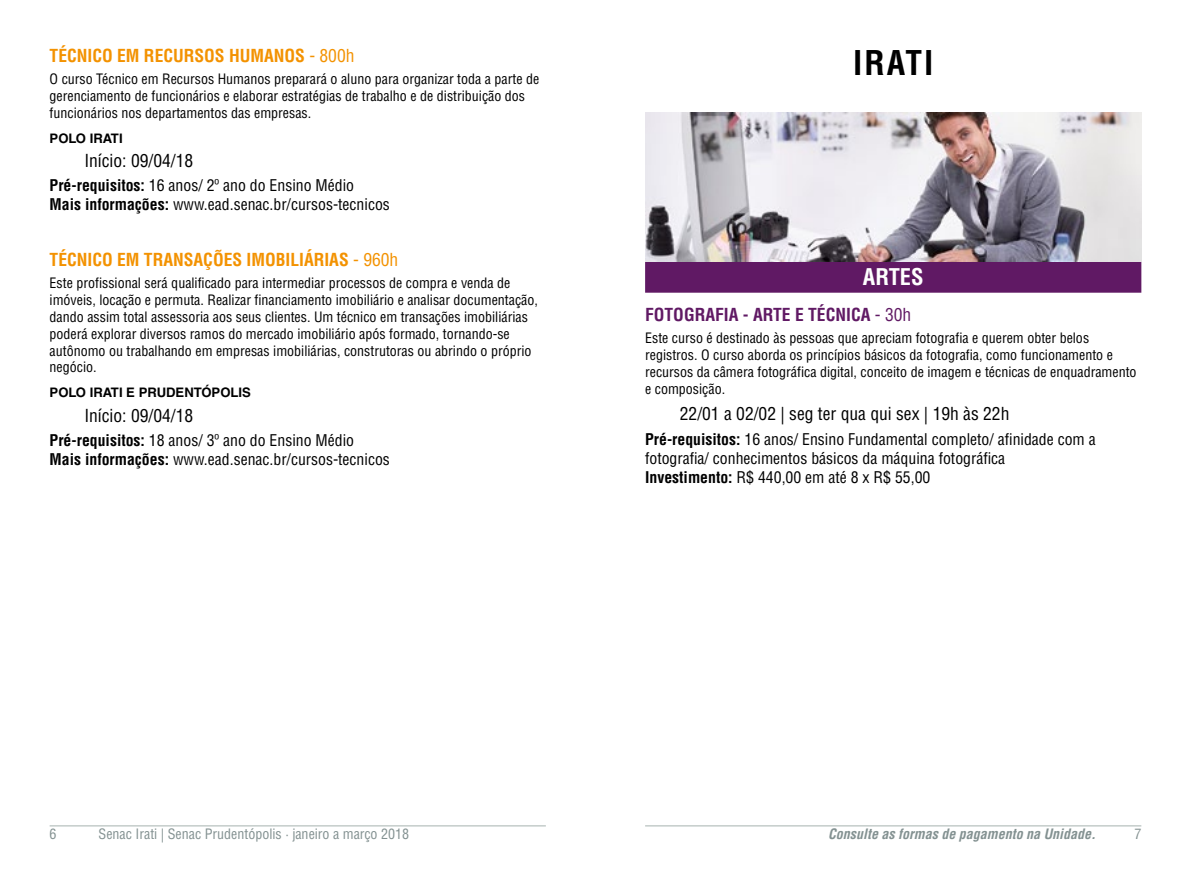
<style>
.page{position:relative;width:1191px;height:869px;background:#fff}
.page>*{position:absolute;margin:0;border:0;box-sizing:border-box;transform-origin:0 0}
.t1{font:700 condensed 33.25px "Helvetica LT Std";letter-spacing:.06em;color:#000}
.t2{font:700 condensed 22.4px "Helvetica LT Std";color:#fff}
.t3{font:condensed 17.5px "Helvetica LT Std";color:#000}
.t4{font:700 condensed 17.5px "Helvetica LT Std";color:#f39200}
.t5{font:700 condensed 17.5px "Helvetica LT Std";color:#601964}
.t6{font:condensed 15.75px/19.2px "Helvetica LT Std";color:#000}
.t7{font:condensed 14px/16.8px "Helvetica LT Std";color:#000}
.t8{font:condensed 14px "Helvetica LT Std";color:#839191}
.t9{font:italic 700 condensed 14px "Helvetica LT Std";color:#839191}
.t10{font:700 13.12px "Helvetica LT Std";color:#000}
.s1{font-weight:400}
.s2{font-weight:700}
</style>
<div class="page">
<hr style="left:645px;top:825px;width:496px;height:1px;background:#a6b2af">
<hr style="left:50px;top:825px;width:496px;height:1px;background:#a6b2af">
<div style="left:645px;top:261px;width:496px;height:31px;background:#601964"></div>
<img style="left:645px;top:112px;width:496px;height:149px">
<p class="t4" style="left:50px;top:45px;width:306px">TÉCNICO EM RECURSOS HUMANOS <span class="s1">- 800h</span></p>
<p class="t7" style="left:50px;top:70px;width:491px">O curso Técnico em Recursos Humanos preparará o aluno para organizar toda a parte de gerenciamento de funcionários e elaborar estratégias de trabalho e de distribuição dos funcionários nos departamentos das empresas.</p>
<p class="t10" style="left:50px;top:130px;width:75px">POLO IRATI</p>
<p class="t3" style="left:84px;top:149px;width:110px">Início: 09/04/18</p>
<p class="t6" style="left:50px;top:175px;width:342px"><span class="s2">Pré-requisitos:</span> 16 anos/ 2º ano do Ensino Médio<br><span class="s2">Mais informações:</span> www.ead.senac.br/cursos-tecnicos</p>
<p class="t4" style="left:50px;top:249px;width:350px">TÉCNICO EM TRANSAÇÕES IMOBILIÁRIAS <span class="s1">- 960h</span></p>
<p class="t7" style="left:50px;top:274px;width:490px">Este profissional será qualificado para intermediar processos de compra e venda de imóveis, locação e permuta. Realizar financiamento imobiliário e analisar documentação, dando assim total assessoria aos seus clientes. Um técnico em transações imobiliárias poderá explorar diversos ramos do mercado imobiliário após formado, tornando-se autônomo ou trabalhando em empresas imobiliárias, construtoras ou abrindo o próprio negócio.</p>
<p class="t10" style="left:50px;top:384px;width:203px">POLO IRATI E PRUDENTÓPOLIS</p>
<p class="t3" style="left:84px;top:404px;width:110px">Início: 09/04/18</p>
<p class="t6" style="left:50px;top:430px;width:342px"><span class="s2">Pré-requisitos:</span> 18 anos/ 3º ano do Ensino Médio<br><span class="s2">Mais informações:</span> www.ead.senac.br/cursos-tecnicos</p>
<h1 class="t1" style="left:853px;top:42px;width:82px">IRATI</h1>
<h2 class="t2" style="left:863px;top:262px;width:62px">ARTES</h2>
<p class="t5" style="left:645px;top:304px;width:268px">FOTOGRAFIA - ARTE E TÉCNICA <span class="s1">- 30h</span></p>
<p class="t7" style="left:645px;top:329px;width:493px">Este curso é destinado às pessoas que apreciam fotografia e querem obter belos registros. O curso aborda os princípios básicos da fotografia, como funcionamento e recursos da câmera fotográfica digital, conceito de imagem e técnicas de enquadramento e composição.</p>
<p class="t3" style="left:680px;top:403px;width:331px">22/01 a 02/02 | seg ter qua qui sex | 19h às 22h</p>
<p class="t6" style="left:645px;top:429px;width:452px"><span class="s2">Pré-requisitos:</span> 16 anos/ Ensino Fundamental completo/ afinidade com a fotografia/ conhecimentos básicos da máquina fotográfica<br><span class="s2">Investimento:</span> R$ 440,00 em até 8 x R$ 55,00</p>
<p class="t8" style="left:50px;top:825px;width:8px">6</p>
<p class="t8" style="left:99px;top:825px;width:312px">Senac Irati | Senac Prudentópolis · janeiro a março 2018</p>
<p class="t9" style="left:828px;top:825px;width:269px">Consulte as formas de pagamento na Unidade.</p>
<p class="t8" style="left:1134px;top:825px;width:8px">7</p>
</div>
